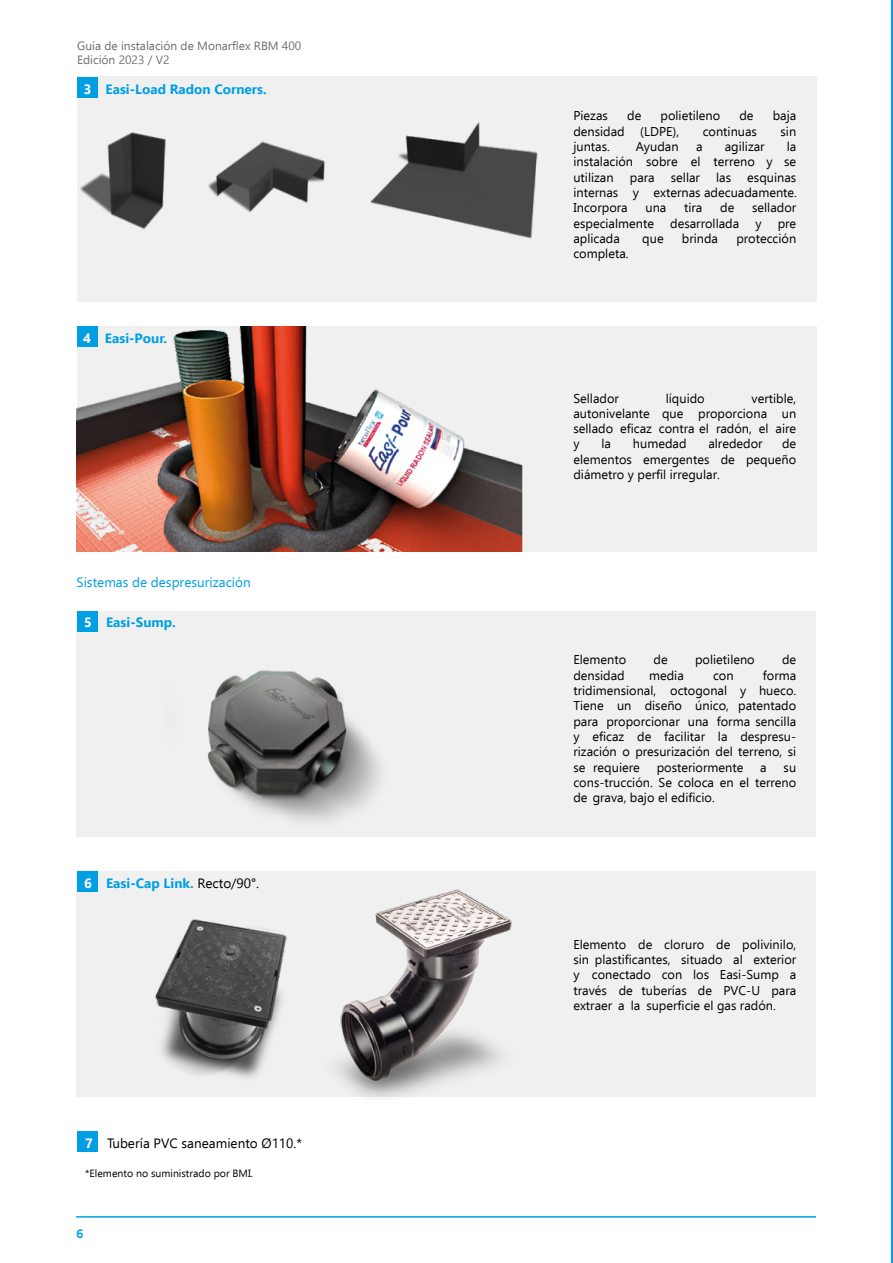
<style>
.page{position:relative;width:893px;height:1263px;background:#fff}
.page>*{position:absolute;margin:0;border:0;box-sizing:border-box;transform-origin:0 0}
.t1{font:700 13.5px "Ebrima";color:#009fe3}
.t2{font:13.5px "Ebrima";color:#000}
.t3{font:13.5px "Ebrima";color:#009fe3}
.t4{font:500 13.5px "Effra";color:#009fe3}
.t5{font:12.75px/15.3px "Ebrima";color:#000;text-align:justify}
.t6{font:12px/14.4px "Ebrima";color:#706f6f}
.t7{font:10.5px "Ebrima";color:#000}
.s1{color:#fff}
.s2{font-weight:400;color:#000}
.s3{font-weight:700;color:#fff}
</style>
<div class="page">
<hr style="left:76px;top:1216px;width:740px;height:1px;background:#009fe3">
<div style="left:77px;top:326px;width:739px;height:225px;background:#f0f0f0"></div>
<div style="left:77px;top:611px;width:739px;height:225px;background:#f0f0f0"></div>
<div style="left:77px;top:77px;width:739px;height:225px;background:#f0f0f0"></div>
<div style="left:77px;top:871px;width:739px;height:225px;background:#f0f0f0"></div>
<div style="left:77px;top:611px;width:21px;height:21px;background:#009fe3"></div>
<div style="left:77px;top:871px;width:21px;height:21px;background:#009fe3"></div>
<div style="left:77px;top:1131px;width:21px;height:21px;background:#009fe3"></div>
<div style="left:77px;top:77px;width:21px;height:21px;background:#009fe3"></div>
<hr style="left:891px;top:0;width:2px;height:1263px;background:#009fe3">
<img style="left:207px;top:670px;width:173px;height:152px">
<img style="left:299px;top:889px;width:254px;height:209px">
<img style="left:80px;top:122px;width:458px;height:117px">
<img style="left:77px;top:326px;width:445px;height:225px">
<img style="left:155px;top:889px;width:172px;height:206px">
<p class="t6" style="left:77px;top:38px;width:226px">Guía de instalación de Monarflex RBM 400<br>Edición 2023 / V2</p>
<p class="t1" style="left:84px;top:78px;width:185px"><span class="s1">3</span> Easi-Load Radon Corners.</p>
<p class="t1" style="left:83px;top:327px;width:86px"><span class="s1">4</span> Easi-Pour.</p>
<p class="t3" style="left:77px;top:572px;width:176px">Sistemas de despresurización</p>
<p class="t1" style="left:84px;top:612px;width:93px"><span class="s1">5</span> Easi-Sump.</p>
<p class="t1" style="left:84px;top:873px;width:176px"><span class="s1">6</span> Easi-Cap Link. <span class="s2">Recto/90°.</span></p>
<p class="t2" style="left:85px;top:1133px;width:218px"><span class="s3">7</span> Tubería PVC saneamiento Ø110.*</p>
<p class="t7" style="left:85px;top:1165px;width:169px">*Elemento no suministrado por BMI.</p>
<p class="t4" style="left:76px;top:1226px;width:9px">6</p>
<p class="t5" style="left:573px;top:108px;width:36px">Piezas</p>
<p class="t5" style="left:627px;top:108px;width:16px">de</p>
<p class="t5" style="left:660px;top:108px;width:61px">polietileno</p>
<p class="t5" style="left:739px;top:108px;width:16px">de</p>
<p class="t5" style="left:773px;top:108px;width:25px">baja</p>
<p class="t5" style="left:573px;top:123px;width:107px">densidad (LDPE),</p>
<p class="t5" style="left:703px;top:123px;width:56px">continuas</p>
<p class="t5" style="left:781px;top:123px;width:17px">sin</p>
<p class="t5" style="left:573px;top:138px;width:38px">juntas.</p>
<p class="t5" style="left:636px;top:138px;width:44px">Ayudan</p>
<p class="t5" style="left:696px;top:138px;width:8px">a</p>
<p class="t5" style="left:725px;top:138px;width:41px">agilizar</p>
<p class="t5" style="left:573px;top:138px;width:224px;text-indent:213px">la instalación sobre el terreno y se utilizan</p>
<p class="t5" style="left:630px;top:169px;width:26px">para</p>
<p class="t5" style="left:671px;top:169px;width:31px">sellar</p>
<p class="t5" style="left:716px;top:169px;width:16px">las</p>
<p class="t5" style="left:573px;top:169px;width:225px;text-indent:174px">esquinas internas y externas adecuadamente.<br>Incorpora</p>
<p class="t5" style="left:645px;top:200px;width:22px">una</p>
<p class="t5" style="left:684px;top:200px;width:20px">tira</p>
<p class="t5" style="left:720px;top:200px;width:16px">de</p>
<p class="t5" style="left:752px;top:200px;width:46px">sellador</p>
<p class="t5" style="left:573px;top:215px;width:82px">especialmente</p>
<p class="t5" style="left:670px;top:215px;width:71px">desarrollada</p>
<p class="t5" style="left:755px;top:215px;width:8px">y</p>
<p class="t5" style="left:778px;top:215px;width:20px">pre</p>
<p class="t5" style="left:573px;top:230px;width:48px">aplicada</p>
<p class="t5" style="left:642px;top:230px;width:23px">que</p>
<p class="t5" style="left:682px;top:230px;width:38px">brinda</p>
<p class="t5" style="left:736px;top:230px;width:61px">protección</p>
<p class="t5" style="left:573px;top:246px;width:57px">completa.</p>
<p class="t5" style="left:573px;top:390px;width:47px">Sellador</p>
<p class="t5" style="left:666px;top:390px;width:40px">líquido</p>
<p class="t5" style="left:573px;top:390px;width:224px;text-indent:178px">vertible, autonivelante que proporciona un sellado eficaz contra el radón, el aire y</p>
<p class="t5" style="left:573px;top:436px;width:224px;text-indent:209px">de elementos emergentes de pequeño diámetro y perfil irregular.</p>
<p class="t5" style="left:601px;top:436px;width:11px">la</p>
<p class="t5" style="left:633px;top:436px;width:55px">humedad</p>
<p class="t5" style="left:708px;top:436px;width:56px">alrededor</p>
<p class="t5" style="left:573px;top:652px;width:54px">Elemento</p>
<p class="t5" style="left:654px;top:652px;width:16px">de</p>
<p class="t5" style="left:695px;top:652px;width:61px">polietileno</p>
<p class="t5" style="left:782px;top:652px;width:16px">de</p>
<p class="t5" style="left:573px;top:667px;width:53px">densidad</p>
<p class="t5" style="left:649px;top:667px;width:36px">media</p>
<p class="t5" style="left:713px;top:667px;width:22px">con</p>
<p class="t5" style="left:573px;top:667px;width:224px;text-indent:189px">forma tridimensional, octogonal y hueco.<br>Tiene un diseño único, patentado para proporcionar una forma sencilla y eficaz de facilitar la despresu&shy;rización o presurización del terreno, si se requiere</p>
<p class="t5" style="left:657px;top:759px;width:88px">posteriormente</p>
<p class="t5" style="left:760px;top:759px;width:8px">a</p>
<p class="t5" style="left:573px;top:759px;width:224px;text-indent:210px">su cons-trucción. Se coloca en el terreno de grava, bajo el edificio.</p>
<p class="t5" style="left:573px;top:936px;width:224px">Elemento de cloruro de polivinilo, sin plastificantes, situado al exterior y conectado con los Easi-Sump a través de tuberías de PVC-U para extraer a la superficie el gas radón.</p>
</div>
